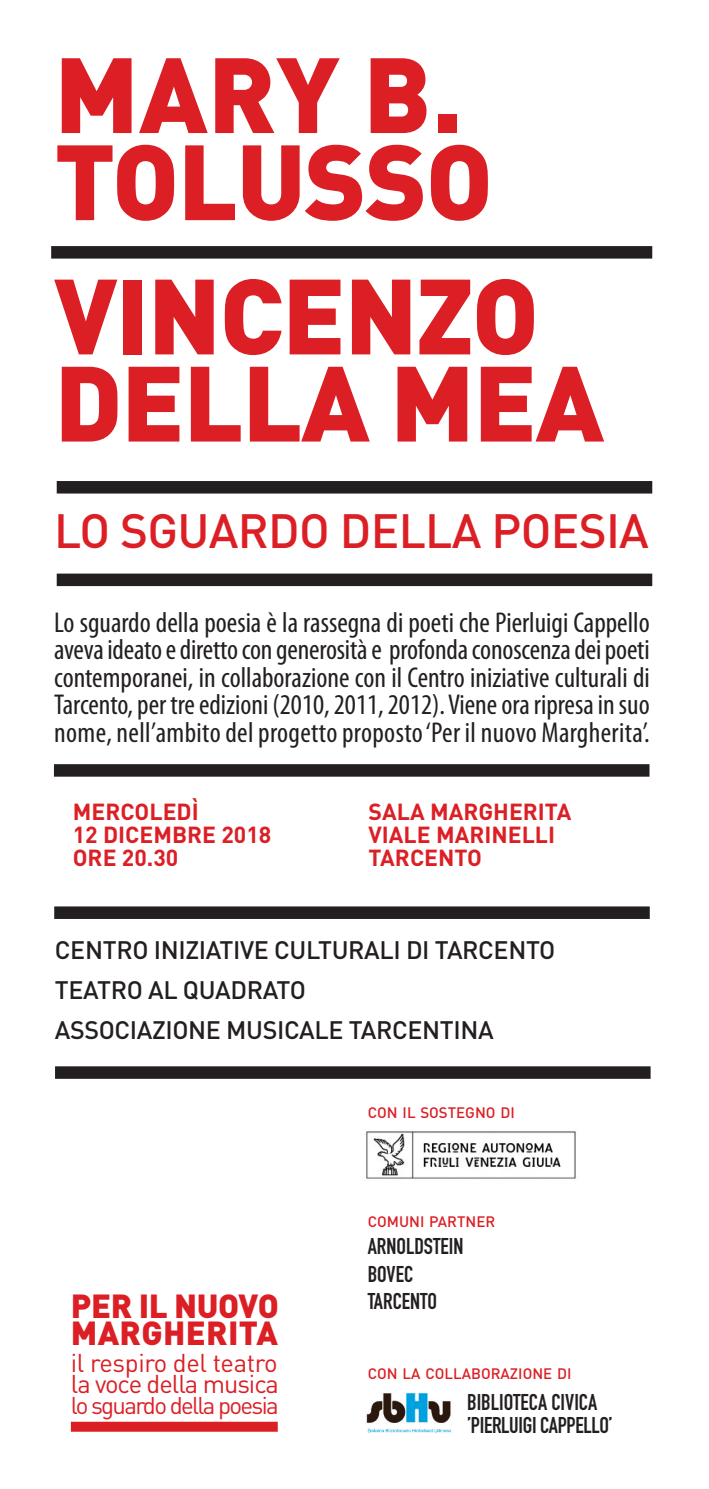
<style>
.page{position:relative;width:709px;height:1489px;background:#fff}
.page>*{position:absolute;margin:0;border:0;box-sizing:border-box;transform-origin:0 0}
.t1{font:900 105px/87px "DIN";letter-spacing:-.015em;color:#db1f25}
.t2{font:500 47.5px "DIN";letter-spacing:-.015em;color:#db1f25}
.t3{font:900 33px/27px "DIN";color:#db1f25}
.t4{font:condensed 28.75px/27.5px "Myriad Pro";letter-spacing:.015em;color:#231f20;text-align:justify}
.t5{font:25.5px/21px "DIN";letter-spacing:-.04em;color:#db1f25}
.t6{font:500 25px/40px "DIN";letter-spacing:-.015em;color:#231f20}
.t7{font:24px "DIN";letter-spacing:-.07em;color:#db1f25}
.t8{font:700 23px/23px "DIN";color:#db1f25}
.t9{font:700 22.5px/27.5px "DIN Condensed";color:#231f20}
.t10{font:500 15px "DIN";color:#db1f25}
</style>
<div class="page">
<div style="left:51px;top:246px;width:601px;height:12px;background:#231f20"></div>
<div style="left:57px;top:481px;width:595px;height:12px;background:#231f20"></div>
<div style="left:57px;top:573px;width:595px;height:13px;background:#231f20"></div>
<div style="left:54px;top:764px;width:595px;height:12px;background:#231f20"></div>
<div style="left:54px;top:906px;width:595px;height:12px;background:#231f20"></div>
<div style="left:55px;top:1066px;width:595px;height:12px;background:#231f20"></div>
<div style="left:71px;top:1421px;width:207px;height:10px;background:#db1f25"></div>
<img style="left:366px;top:1131px;width:210px;height:48px">
<img style="left:366px;top:1393px;width:85px;height:40px">
<h1 class="t1" style="left:54px;top:53px;width:440px">MARY B.<br>TOLUSSO</h1>
<h1 class="t1" style="left:54px;top:275px;width:551px">VINCENZO<br>DELLA MEA</h1>
<h2 class="t2" style="left:54px;top:504px;width:596px">LO SGUARDO DELLA POESIA</h2>
<p class="t4" style="left:54px;top:610px;width:597px">Lo sguardo della poesia è la rassegna di poeti che Pierluigi Cappello avevaideatoedirettocon generositàe profondaconoscenzadeipoeti contemporanei, in collaborazione con il Centro iniziative culturali di Tarcento,per treedizioni (2010,2011,2012).Vieneoraripresain suo nome, nell’ambitodelprogettoproposto‘Per il nuovo Margherita’.</p>
<p class="t8" style="left:73px;top:800px;width:200px">MERCOLEDÌ<br>12 DICEMBRE 2018<br>ORE 20.30</p>
<p class="t8" style="left:368px;top:800px;width:204px">SALA MARGHERITA<br>VIALE MARINELLI<br>TARCENTO</p>
<p class="t6" style="left:55px;top:930px;width:502px">CENTRO INIZIATIVE CULTURALI DI TARCENTO<br>TEATRO AL QUADRATO<br>ASSOCIAZIONE MUSICALE TARCENTINA</p>
<p class="t3" style="left:71px;top:1292px;width:209px">PER IL NUOVO<br>MARGHERITA</p>
<p class="t5" style="left:71px;top:1352px;width:210px">il respiro del teatro la voce della musica</p>
<p class="t7" style="left:71px;top:1391px;width:209px">lo sguardo della poesia</p>
<p class="t10" style="left:368px;top:1103px;width:148px">CON IL SOSTEGNO DI</p>
<p class="t10" style="left:368px;top:1212px;width:129px">COMUNI PARTNER</p>
<p class="t9" style="left:368px;top:1232px;width:97px">ARNOLDSTEIN<br>BOVEC<br>TARCENTO</p>
<p class="t10" style="left:368px;top:1364px;width:205px">CON LA COLLABORAZIONE DI</p>
<p class="t9" style="left:467px;top:1390px;width:147px;line-height:22.5px">BIBLIOTECA CIVICA ’PIERLUIGI CAPPELLO’</p>
</div>
